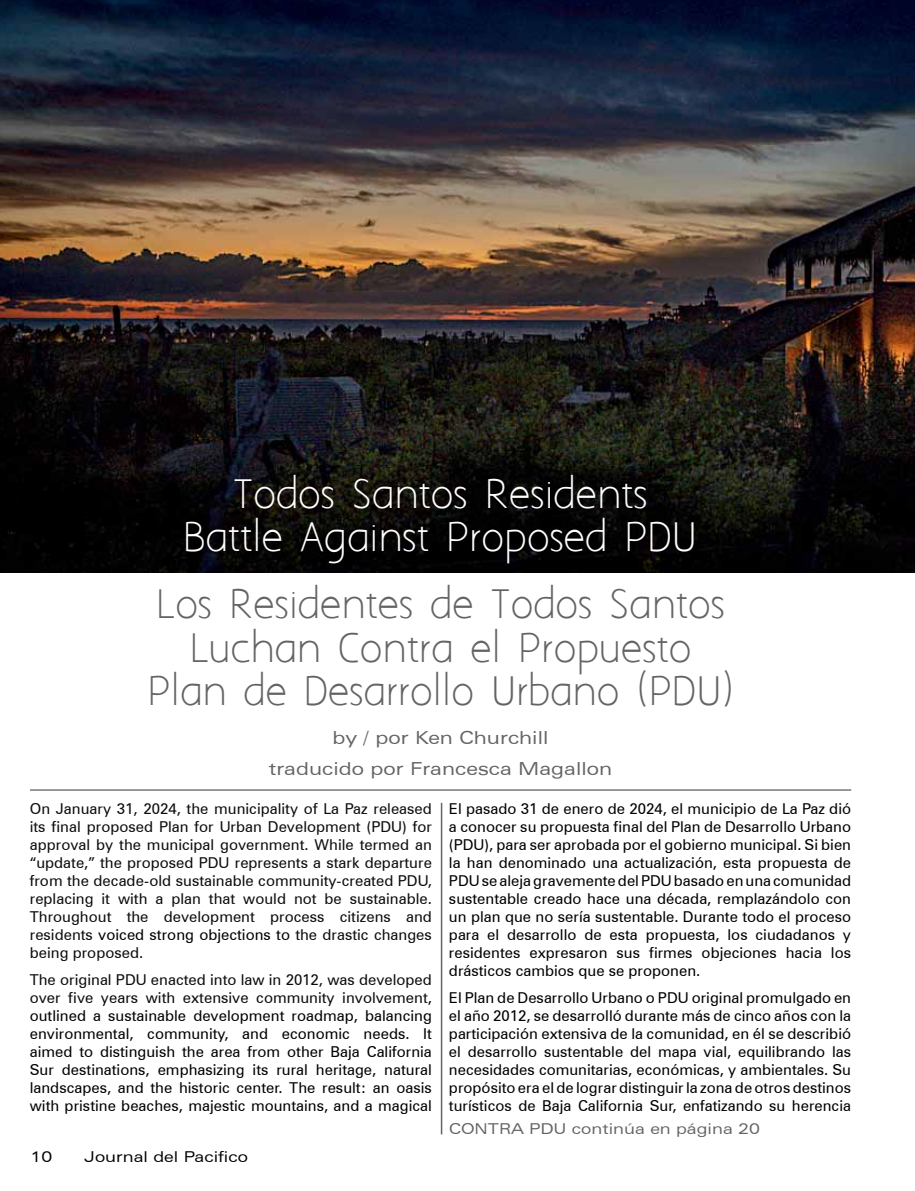
<style>
.page{position:relative;width:915px;height:1191px;background:#fff}
.page>*{position:absolute;margin:0;border:0;box-sizing:border-box;transform-origin:0 0}
.t1{font:36px/43.2px "Aaargh Normal";color:#636466;text-align:center}
.t2{font:36px/43.2px "Aaargh Normal";color:#fff;text-align:center}
.t3{font:expanded 18px/30.2px "Zurich BT";color:#636466;text-align:center}
.t4{font:15px/18px "Zurich BT";color:#000;text-align:justify}
.t5{font:15px/18px "Zurich BT";color:#0c0c0c;text-align:justify}
.t6{font:expanded 15px "Zurich BT";color:#636466}
.t7{font:expanded 15px "Zurich BT";color:#000}
.s1{color:#000}
.s2{color:#0c0c0c}
</style>
<div class="page">
<img style="left:0;top:0;width:914px;height:572px">
<hr style="left:440px;top:803px;width:2px;height:331px;background:#636466">
<hr style="left:30px;top:789px;width:820px;height:1px;background:#77787b">
<h1 class="t2" style="left:184px;top:475px;width:514px">Todos Santos Residents<br>Battle Against Proposed PDU</h1>
<h1 class="t1" style="left:147px;top:585px;width:588px">Los Residentes de Todos Santos<br>Luchan Contra el Propuesto<br>Plan de Desarrollo Urbano (PDU)</h1>
<p class="t3" style="left:269px;top:723px;width:345px">by / por Ken Churchill<br>traducido por Francesca Magallon</p>
<p class="t5" style="left:30px;top:799px;width:403px">On January 31, 2024, the municipality of La Paz released its final proposed Plan for Urban Development (PDU) for approval by the municipal government. While termed an “update,” the proposed PDU represents a stark departure from the decade-old sustainable community-created PDU, replacing it with a plan that would not be sustainable.<br>Throughout the development process citizens and residents <span class="s1">voiced strong objections to</span> the drastic changes being proposed.</p>
<p class="t4" style="left:30px;top:969px;width:403px"><span class="s2">The original PDU enacted into law in 2012, was developed over five years with extensive community involvement</span>, outlined a sustainable development roadmap, balancing environmental, community, and economic needs. It aimed to distinguish the area from other Baja California Sur destinations, emphasizing its rural heritage, natural landscapes, and the historic center. The result: an oasis with pristine beaches, majestic mountains, and a magical</p>
<p class="t7" style="left:31px;top:1148px;width:23px">10</p>
<p class="t7" style="left:85px;top:1148px;width:165px">Journal del Pacifico</p>
<p class="t4" style="left:449px;top:799px;width:403px">El pasado 31 de enero de 2024, el municipio de La Paz dió a conocer su propuesta final del Plan de Desarrollo Urbano (PDU), para ser aprobada por el gobierno municipal. Si bien la han denominado una actualización, esta propuesta de PDU se aleja gravemente del PDU basado en una comunidad sustentable creado hace una década, remplazándolo con un plan que no sería sustentable. Durante todo el proceso para el desarrollo de esta propuesta, los ciudadanos y residentes expresaron sus firmes objeciones hacia los drásticos cambios que se proponen.</p>
<p class="t4" style="left:449px;top:987px;width:403px">El Plan de Desarrollo Urbano o PDU original promulgado en el año 2012, se desarrolló durante más de cinco años con la participación extensiva de la comunidad, en él se describió el desarrollo sustentable del mapa vial, equilibrando las necesidades comunitarias, económicas, y ambientales. Su propósito era el de lograr distinguir la zona de otros destinos turísticos de Baja California Sur, enfatizando su herencia</p>
<p class="t6" style="left:449px;top:1119px;width:312px">Contra pdu continúa en página 20</p>
</div>
